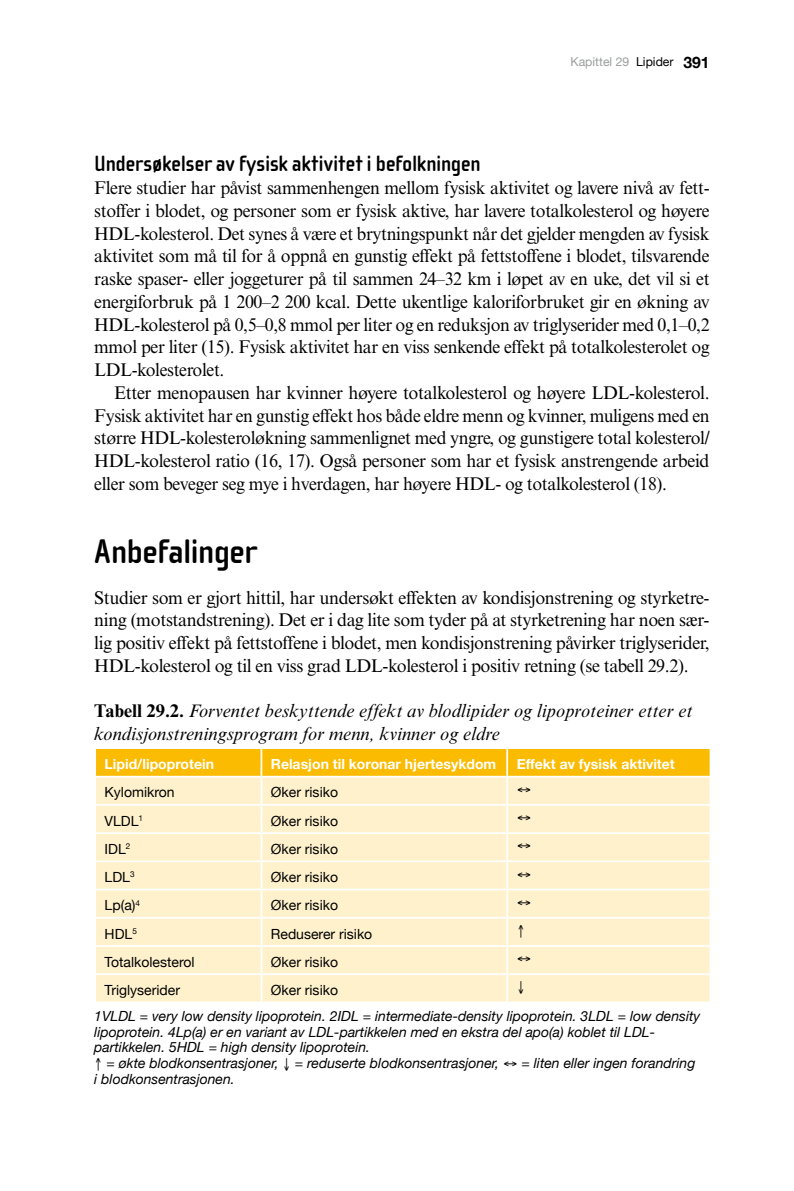
<style>
.page{position:relative;width:794px;height:1191px;background:#fff}
.page>*{position:absolute;margin:0;border:0;box-sizing:border-box;transform-origin:0 0}
.t1{font:700 35px "Cholla Sans";letter-spacing:-.02em;color:#000}
.t2{font:700 22.75px "Cholla Sans";letter-spacing:-.01em;color:#000}
.t3{font:18.38px/22.8px "Times New Roman MT Std";letter-spacing:-.02em;color:#000;text-align:justify}
.t4{font:italic 18.38px/22.8px "Times New Roman MT Std";color:#000}
.t5{font:italic 14px/15.8px "Helvetica Neue";color:#000}
.t6{font:14px "Helvetica Neue";color:#000}
.t7{font:700 14px "Helvetica Neue";color:#fff}
.t8{font:12.25px "Helvetica Neue";color:#9c9e9f}
.s1{color:#000}
.s2{font-weight:700;font-size:15.75px;color:#000}
.s3{font-weight:700;font-style:normal}
</style>
<div class="page">
<div style="left:96px;top:749px;width:613px;height:27px;background:#fabb00"></div>
<div style="left:96px;top:777px;width:613px;height:224px;background:#fef1cc"></div>
<hr style="left:260px;top:749px;width:2px;height:27px;background:#fff">
<hr style="left:506px;top:749px;width:2px;height:27px;background:#fff">
<hr style="left:260px;top:777px;width:2px;height:27px;background:#fff">
<hr style="left:506px;top:777px;width:2px;height:27px;background:#fff">
<hr style="left:94px;top:804px;width:167px;height:1px;background:#fff">
<hr style="left:261px;top:804px;width:246px;height:1px;background:#fff">
<hr style="left:260px;top:805px;width:2px;height:27px;background:#fff">
<hr style="left:507px;top:804px;width:204px;height:1px;background:#fff">
<hr style="left:506px;top:805px;width:2px;height:27px;background:#fff">
<hr style="left:94px;top:832px;width:167px;height:2px;background:#fff">
<hr style="left:261px;top:832px;width:246px;height:2px;background:#fff">
<hr style="left:260px;top:834px;width:2px;height:26px;background:#fff">
<hr style="left:507px;top:832px;width:204px;height:2px;background:#fff">
<hr style="left:506px;top:834px;width:2px;height:26px;background:#fff">
<hr style="left:94px;top:860px;width:167px;height:2px;background:#fff">
<hr style="left:261px;top:860px;width:246px;height:2px;background:#fff">
<hr style="left:260px;top:862px;width:2px;height:26px;background:#fff">
<hr style="left:507px;top:860px;width:204px;height:2px;background:#fff">
<hr style="left:506px;top:862px;width:2px;height:26px;background:#fff">
<hr style="left:94px;top:888px;width:167px;height:2px;background:#fff">
<hr style="left:261px;top:888px;width:246px;height:2px;background:#fff">
<hr style="left:260px;top:890px;width:2px;height:27px;background:#fff">
<hr style="left:507px;top:888px;width:204px;height:2px;background:#fff">
<hr style="left:506px;top:890px;width:2px;height:27px;background:#fff">
<hr style="left:94px;top:917px;width:167px;height:1px;background:#fff">
<hr style="left:261px;top:917px;width:246px;height:1px;background:#fff">
<hr style="left:260px;top:918px;width:2px;height:27px;background:#fff">
<hr style="left:507px;top:917px;width:204px;height:1px;background:#fff">
<hr style="left:506px;top:918px;width:2px;height:27px;background:#fff">
<hr style="left:94px;top:945px;width:167px;height:2px;background:#fff">
<hr style="left:261px;top:945px;width:246px;height:2px;background:#fff">
<hr style="left:260px;top:947px;width:2px;height:26px;background:#fff">
<hr style="left:507px;top:945px;width:204px;height:2px;background:#fff">
<hr style="left:506px;top:947px;width:2px;height:26px;background:#fff">
<hr style="left:94px;top:973px;width:167px;height:2px;background:#fff">
<hr style="left:261px;top:973px;width:246px;height:2px;background:#fff">
<hr style="left:260px;top:975px;width:2px;height:26px;background:#fff">
<hr style="left:507px;top:973px;width:204px;height:2px;background:#fff">
<hr style="left:506px;top:975px;width:2px;height:26px;background:#fff">
<svg style="left:518px;top:787px;width:12px;height:5px"></svg>
<svg style="left:518px;top:815px;width:12px;height:5px"></svg>
<svg style="left:518px;top:843px;width:12px;height:5px"></svg>
<svg style="left:518px;top:872px;width:12px;height:4px"></svg>
<svg style="left:518px;top:900px;width:12px;height:5px"></svg>
<svg style="left:518px;top:925px;width:5px;height:12px"></svg>
<svg style="left:518px;top:956px;width:12px;height:5px"></svg>
<svg style="left:518px;top:981px;width:5px;height:13px"></svg>
<p class="t8" style="left:570px;top:55px;width:141px">Kapittel 29 <span class="s1">Lipider</span> <span class="s2">391</span></p>
<p class="t2" style="left:94px;top:151px;width:388px">Undersøkelser av fysisk aktivitet i befolkningen</p>
<p class="t3" style="left:94px;top:176px;width:617px">Flere studier har påvist sammenhengen mellom fysisk aktivitet og lavere nivå av fett&shy;stoffer i blodet, og personer som er fysisk aktive, har lavere totalkolesterol og høyere HDL-kolesterol. Det synes å være et brytningspunkt når det gjelder mengden av fysisk aktivitet som må til for å oppnå en gunstig effekt på fettstoffene i blodet, tilsvarende raske spaser- eller joggeturer på til sammen 24–32 km i løpet av en uke, det vil si et energiforbruk på 1 200–2 200 kcal. Dette ukentlige kaloriforbruket gir en økning av HDL-kolesterol på 0,5–0,8 mmol per liter og en reduksjon av triglyserider med 0,1–0,2 mmol per liter (15). Fysisk aktivitet har en viss senkende effekt på totalkolesterolet og LDL-kolesterolet.</p>
<p class="t3" style="left:94px;top:381px;width:617px;text-indent:20px">Etter menopausen har kvinner høyere totalkolesterol og høyere LDL-kolesterol.<br>Fysisk aktivitet har en gunstig effekt hos både eldre menn og kvinner, muligens med en større HDL-kolesteroløkning sammenlignet med yngre, og gunstigere total kolesterol/ HDL-kolesterol ratio (16, 17). Også personer som har et fysisk anstrengende arbeid eller som beveger seg mye i hverdagen, har høyere HDL- og totalkolesterol (18).</p>
<h1 class="t1" style="left:94px;top:532px;width:164px">Anbefalinger</h1>
<p class="t3" style="left:94px;top:586px;width:617px">Studier som er gjort hittil, har undersøkt effekten av kondisjonstrening og styrketre&shy;ning (motstandstrening). Det er i dag lite som tyder på at styrketrening har noen sær&shy;lig positiv effekt på fettstoffene i blodet, men kondisjonstrening påvirker triglyserider, HDL-kolesterol og til en viss grad LDL-kolesterol i positiv retning (se tabell 29.2).</p>
<p class="t4" style="left:94px;top:700px;width:600px"><span class="s3">Tabell 29.2.</span> Forventet beskyttende effekt av blodlipider og lipoproteiner etter et kondisjonstreningsprogram for menn, kvinner og eldre</p>
<p class="t7" style="left:105px;top:755px;width:111px">Lipid/lipoprotein</p>
<p class="t7" style="left:271px;top:755px;width:227px">Relasjon til koronar hjertesykdom</p>
<p class="t7" style="left:516px;top:755px;width:160px">Effekt av fysisk aktivitet</p>
<p class="t6" style="left:105px;top:784px;width:72px">Kylomikron</p>
<p class="t6" style="left:271px;top:784px;width:69px">Øker risiko</p>
<p class="t6" style="left:105px;top:812px;width:40px">VLDL<sup>1</sup></p>
<p class="t6" style="left:271px;top:812px;width:69px">Øker risiko</p>
<p class="t6" style="left:105px;top:840px;width:27px">IDL<sup>2</sup></p>
<p class="t6" style="left:271px;top:840px;width:69px">Øker risiko</p>
<p class="t6" style="left:105px;top:868px;width:31px">LDL<sup>3</sup></p>
<p class="t6" style="left:271px;top:868px;width:69px">Øker risiko</p>
<p class="t6" style="left:105px;top:897px;width:37px">Lp(a)<sup>4</sup></p>
<p class="t6" style="left:271px;top:897px;width:69px">Øker risiko</p>
<p class="t6" style="left:105px;top:925px;width:34px">HDL<sup>5</sup></p>
<p class="t6" style="left:271px;top:925px;width:103px">Reduserer risiko</p>
<p class="t6" style="left:105px;top:953px;width:91px">Totalkolesterol</p>
<p class="t6" style="left:271px;top:953px;width:69px">Øker risiko</p>
<p class="t6" style="left:105px;top:981px;width:77px">Triglyserider</p>
<p class="t6" style="left:271px;top:981px;width:69px">Øker risiko</p>
<p class="t5" style="left:94px;top:1007px;width:607px">1VLDL = very low density lipoprotein. 2IDL = intermediate-density lipoprotein. 3LDL = low density lipoprotein. 4Lp(a) er en variant av LDL-partikkelen med en ekstra del apo(a) koblet til LDL&shy;partikkelen. 5HDL = high density lipoprotein.<br>↑ = økte blodkonsentrasjoner, ↓ = reduserte blodkonsentrasjoner, ↔ = liten eller ingen forandring i blodkonsentrasjonen.</p>
</div>
